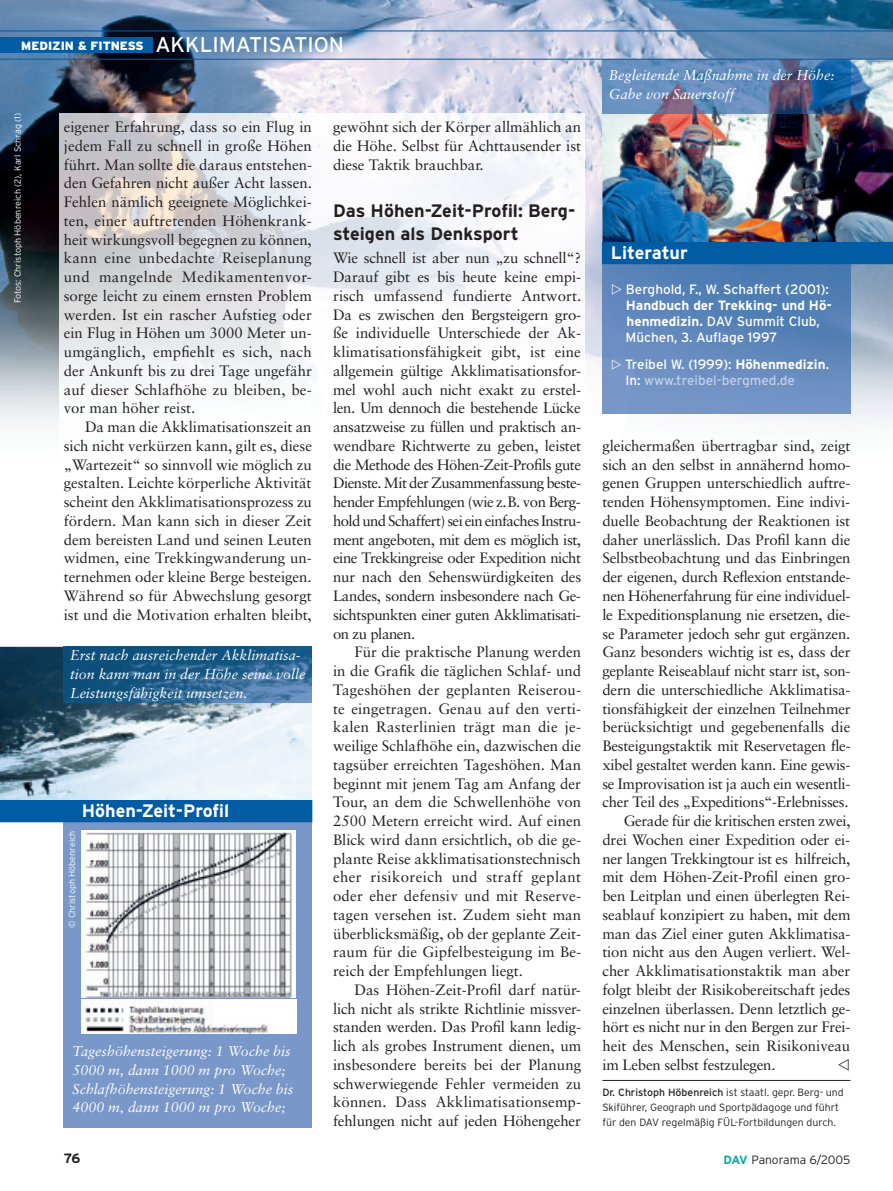
<style>
.page{position:relative;width:893px;height:1191px;background:#fff}
.page>*{position:absolute;margin:0;border:0;box-sizing:border-box;transform-origin:0 0}
.t1{font:700 18px/22.5px "Interstate";color:#231f20}
.t2{font:700 18px "Interstate";color:#fff}
.t3{font:15px/18.8px "Sabon";letter-spacing:-.01em;color:#231f20;text-align:justify}
.t4{font:italic 14.25px/18.8px "Sabon";color:#fff}
.t5{font:700 13.5px/16.2px "Interstate";color:#fff}
.t6{font:13.5px/16.2px "Interstate";color:#c3cee7}
.t7{font:13.5px "Interstate";color:#fff}
.t8{font:700 13.5px "Interstate";color:#231f20}
.t9{font:900 12px "Interstate";color:#fff}
.t10{font:300 12px "Interstate";color:#231f20}
.t11{font:300 10.5px/15px "Interstate";color:#231f20}
.t12{font:300 9px "Interstate";color:#fff}
.s1{font-weight:400;font-size:21.3px}
.s2{font-weight:400}
.s3{color:#fff}
.s4{font-weight:700;color:#fff}
.s5{font-weight:700;color:#00ae9d}
</style>
<div class="page">
<div style="left:64px;top:802px;width:248px;height:325px;background:#7997c9"></div>
<img style="left:0;top:647px;width:312px;height:153px">
<img style="left:82px;top:831px;width:214px;height:166px">
<img style="left:82px;top:999px;width:214px;height:34px">
<div style="left:0;top:800px;width:312px;height:22px;background:#015ca3"></div>
<img style="left:0;top:0;width:893px;height:425px">
<img style="left:602px;top:264px;width:248px;height:149px">
<hr style="left:0;top:31px;width:893px;height:1px;background:#015ca3">
<div style="left:0;top:37px;width:153px;height:16px;background:#015ca3"></div>
<hr style="left:602px;top:1080px;width:248px;height:1px;background:#231f20">
<img style="left:602px;top:60px;width:291px;height:182px">
<div style="left:602px;top:242px;width:291px;height:22px;background:#015ca3"></div>
<img style="left:652px;top:60px;width:198px;height:53px">
<img style="left:850px;top:59px;width:1px;height:54px">
<img style="left:602px;top:60px;width:50px;height:53px">
<hr style="left:0;top:59px;width:893px;height:1px;background:#015ca3">
<img style="left:59px;top:113px;width:525px;height:312px">
<svg style="left:64px;top:647px;width:248px;height:55px;background:#24608d"></svg>
<svg style="left:612px;top:283px;width:10px;height:11px"></svg>
<svg style="left:612px;top:360px;width:9px;height:10px"></svg>
<p class="t9" style="left:21px;top:39px;width:324px">MEDIZIN &amp; FITNESS <span class="s1">AKKLIMATISATION</span></p>
<p class="t12" style="left:13px;top:303px;width:192px;rotate:-90deg">Fotos: Christoph Höbenreich (2), Karl Schrag (1)</p>
<p class="t3" style="left:64px;top:117px;width:250px">eigener Erfahrung, dass so ein Flug in jedem Fall zu schnell in große Höhen führt. Man sollte die daraus entstehen&shy;den Gefahren nicht außer Acht lassen.<br>Fehlen nämlich geeignete Möglichkei&shy;ten, einer auftretenden Höhenkrank&shy;heit wirkungsvoll begegnen zu können, kann eine unbedachte Reiseplanung und mangelnde Medikamentenvor&shy;sorge leicht zu einem ernsten Problem werden. Ist ein rascher Aufstieg oder ein Flug in Höhen um 3000 Meter un&shy;umgänglich, empfiehlt es sich, nach der Ankunft bis zu drei Tage ungefähr auf dieser Schlafhöhe zu bleiben, be&shy;vor man höher reist.</p>
<p class="t3" style="left:64px;top:417px;width:250px;text-indent:21px">Da man die Akklimatisationszeit an sich nicht verkürzen kann, gilt es, diese „Wartezeit“ so sinnvoll wie möglich zu gestalten. Leichte körperliche Aktivität scheint den Akklimatisationsprozess zu fördern. Man kann sich in dieser Zeit dem bereisten Land und seinen Leuten widmen, eine Trekkingwanderung un&shy;ternehmen oder kleine Berge besteigen.<br>Während so für Abwechslung gesorgt ist und die Motivation erhalten bleibt,</p>
<p class="t4" style="left:70px;top:646px;width:237px">Erst nach ausreichender Akklimatisa&shy;tion kann man in der Höhe seine volle<br>Leistungsfähigkeit umsetzen.</p>
<p class="t2" style="left:82px;top:800px;width:149px">Höhen-Zeit-Profil</p>
<p class="t12" style="left:67px;top:928px;width:99px;rotate:-90deg">© Christoph Höbenreich</p>
<p class="t4" style="left:73px;top:1041px;width:222px">Tageshöhensteigerung: 1 Woche bis<br>5000 m, dann 1000 m pro Woche;<br>Schlafhöhensteigerung: 1 Woche bis<br>4000 m, dann 1000 m pro Woche;</p>
<p class="t3" style="left:333px;top:117px;width:250px">gewöhnt sich der Körper allmählich an die Höhe. Selbst für Achttausender ist diese Taktik brauchbar.</p>
<p class="t1" style="left:333px;top:200px;width:244px">Das Höhen-Zeit-Profil: Berg&shy;steigen als Denksport</p>
<p class="t3" style="left:333px;top:249px;width:250px">Wie schnell ist aber nun „zu schnell“?<br>Darauf gibt es bis heute keine empi&shy;risch umfassend fundierte Antwort.<br>Da es zwischen den Bergsteigern gro&shy;ße individuelle Unterschiede der Ak&shy;klimatisationsfähigkeit gibt, ist eine allgemein gültige Akklimatisationsfor&shy;mel wohl auch nicht exakt zu erstel&shy;len. Um dennoch die bestehende Lücke ansatzweise zu füllen und praktisch an&shy;wendbare Richtwerte zu geben, leistet die Methode des Höhen-Zeit-Profils gute Dienste. Mit der Zusammenfassung beste&shy;hender Empfehlungen (wie z. B. von Berg&shy;hold und Schaffert) sei ein einfaches Instru&shy;ment angeboten, mit dem es möglich ist, eine Trekkingreise oder Expedition nicht nur nach den Sehenswürdigkeiten des Landes, sondern insbesondere nach Ge&shy;sichtspunkten einer guten Akklimatisati&shy;on zu planen.</p>
<p class="t3" style="left:333px;top:642px;width:250px;text-indent:21px">Für die praktische Planung werden in die Grafik die täglichen Schlaf- und Tageshöhen der geplanten Reiserou&shy;te eingetragen. Genau auf den verti&shy;kalen Rasterlinien trägt man die je&shy;weilige Schlafhöhe ein, dazwischen die tagsüber erreichten Tageshöhen. Man beginnt mit jenem Tag am Anfang der Tour, an dem die Schwellenhöhe von 2500 Metern erreicht wird. Auf einen Blick wird dann ersichtlich, ob die ge&shy;plante Reise akklimatisationstechnisch eher risikoreich und straff geplant oder eher defensiv und mit Reserve&shy;tagen versehen ist. Zudem sieht man überblicksmäßig, ob der geplante Zeit&shy;raum für die Gipfelbesteigung im Be&shy;reich der Empfehlungen liegt.</p>
<p class="t3" style="left:333px;top:980px;width:250px;text-indent:21px">Das Höhen-Zeit-Profil darf natür&shy;lich nicht als strikte Richtlinie missver&shy;standen werden. Das Profil kann ledig&shy;lich als grobes Instrument dienen, um insbesondere bereits bei der Planung schwerwiegende Fehler vermeiden zu können. Dass Akklimatisationsemp&shy;fehlungen nicht auf jeden Höhengeher</p>
<p class="t4" style="left:609px;top:66px;width:227px">Begleitende Maßnahme in der Höhe:<br>Gabe von Sauerstoff</p>
<p class="t2" style="left:611px;top:243px;width:78px">Literatur</p>
<p class="t7" style="left:626px;top:281px;width:205px">Berghold, F., W. Schaffert (2001):</p>
<p class="t5" style="left:625px;top:297px;width:208px">Handbuch der Trekking- und Hö&shy;henmedizin. <span class="s2">DAV Summit Club,<br>Müchen, 3. Auflage 1997</span></p>
<p class="t6" style="left:625px;top:356px;width:205px"><span class="s3">Treibel W. (1999):</span> <span class="s4">Höhenmedizin</span><span class="s3">.<br>In:</span> www.treibel-bergmed.de</p>
<p class="t3" style="left:602px;top:436px;width:250px">gleichermaßen übertragbar sind, zeigt</p>
<p class="t3" style="left:602px;top:455px;width:250px">sich an den selbst in annähernd homo-</p>
<p class="t3" style="left:602px;top:474px;width:250px">genen Gruppen unterschiedlich auftre-</p>
<p class="t3" style="left:602px;top:492px;width:249px">tenden Höhensymptomen. Eine indivi-</p>
<p class="t3" style="left:602px;top:511px;width:249px">duelle Beobachtung der Reaktionen ist</p>
<p class="t3" style="left:602px;top:530px;width:250px">daher unerlässlich. Das Profil kann die</p>
<p class="t3" style="left:602px;top:549px;width:250px">Selbstbeobachtung und das Einbringen</p>
<p class="t3" style="left:602px;top:567px;width:250px">der eigenen, durch Reflexion entstande-</p>
<p class="t3" style="left:602px;top:586px;width:250px">nen Höhenerfahrung für eine individuel-</p>
<p class="t3" style="left:602px;top:605px;width:250px">le Expeditionsplanung nie ersetzen, die-</p>
<p class="t3" style="left:602px;top:624px;width:249px">se Parameter jedoch sehr gut ergänzen.</p>
<p class="t3" style="left:602px;top:642px;width:250px">Ganz besonders wichtig ist es, dass der</p>
<p class="t3" style="left:602px;top:661px;width:250px">geplante Reiseablauf nicht starr ist, son-</p>
<p class="t3" style="left:602px;top:680px;width:250px">dern die unterschiedliche Akklimatisa-</p>
<p class="t3" style="left:602px;top:699px;width:250px">tionsfähigkeit der einzelnen Teilnehmer</p>
<p class="t3" style="left:602px;top:717px;width:249px">berücksichtigt und gegebenenfalls die</p>
<p class="t3" style="left:602px;top:736px;width:250px">Besteigungstaktik mit Reservetagen fle-</p>
<p class="t3" style="left:602px;top:755px;width:250px">xibel gestaltet werden kann. Eine gewis-</p>
<p class="t3" style="left:602px;top:774px;width:250px">se Improvisation ist ja auch ein wesentli-</p>
<p class="t3" style="left:602px;top:792px;width:248px">cher Teil des „Expeditions“-Erlebnisses.</p>
<p class="t3" style="left:624px;top:811px;width:228px">Gerade für die kritischen ersten zwei,</p>
<p class="t3" style="left:602px;top:830px;width:249px">drei Wochen einer Expedition oder ei-</p>
<p class="t3" style="left:602px;top:849px;width:250px">ner langen Trekkingtour ist es hilfreich,</p>
<p class="t3" style="left:602px;top:867px;width:250px">mit dem Höhen-Zeit-Profil einen gro-</p>
<p class="t3" style="left:602px;top:886px;width:249px">ben Leitplan und einen überlegten Rei-</p>
<p class="t3" style="left:602px;top:905px;width:250px">seablauf konzipiert zu haben, mit dem</p>
<p class="t3" style="left:602px;top:924px;width:250px">man das Ziel einer guten Akklimatisa-</p>
<p class="t3" style="left:602px;top:942px;width:249px">tion nicht aus den Augen verliert. Wel-</p>
<p class="t3" style="left:602px;top:961px;width:249px">cher Akklimatisationstaktik man aber</p>
<p class="t3" style="left:602px;top:980px;width:250px">folgt bleibt der Risikobereitschaft jedes</p>
<p class="t3" style="left:602px;top:999px;width:249px">einzelnen überlassen. Denn letztlich ge-</p>
<p class="t3" style="left:602px;top:1017px;width:250px">hört es nicht nur in den Bergen zur Frei-</p>
<p class="t3" style="left:602px;top:1036px;width:249px">heit des Menschen, sein Risikoniveau</p>
<p class="t3" style="left:602px;top:1055px;width:175px">im Leben selbst festzulegen.</p>
<p class="t11" style="left:602px;top:1085px;width:243px"><span class="s2">Dr. Christoph Höbenreich</span> ist staatl. gepr. Berg- und<br>Skiführer, Geograph und Sportpädagoge und führt für den DAV regelmäßig FÜL-Fortbildungen durch.</p>
<p class="t8" style="left:64px;top:1151px;width:18px">76</p>
<p class="t10" style="left:723px;top:1152px;width:129px"><span class="s5">DAV</span> Panorama 6/2005</p>
</div>
